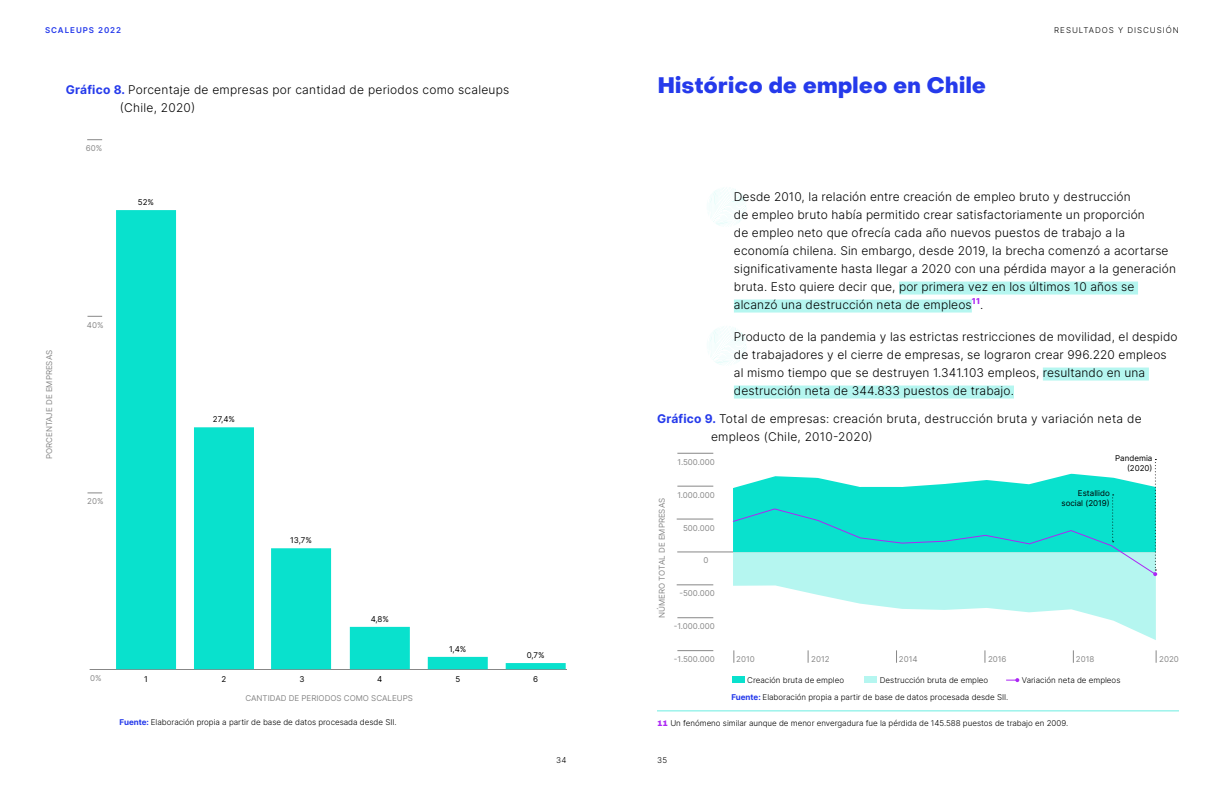
<style>
.page{position:relative;width:1224px;height:792px;background:#fff}
.page>*{position:absolute;margin:0;border:0;box-sizing:border-box;transform-origin:0 0}
.t1{font:800 22px "Object Sans";letter-spacing:.02em;color:#253aeb}
.t2{font:300 12px/18px "Inter";letter-spacing:.01em;color:#000}
.t3{font:300 8px "Inter";color:#000}
.t4{font:8px "Inter";color:#878787}
.t5{font:8px/10px "Inter";color:#000;text-align:right}
.t6{font:300 8px "Inter";letter-spacing:.12em;color:#000}
.t7{font:600 8px "Inter";letter-spacing:.12em;color:#253aeb}
.s1{font-weight:700;color:#253aeb}
.s2{font-family:"Archivo";font-weight:900;color:#ac27f4}
</style>
<div class="page">
<svg style="left:88px;top:493px;width:14px;height:1px"></svg>
<svg style="left:88px;top:316px;width:14px;height:1px"></svg>
<svg style="left:87px;top:139px;width:15px;height:1px"></svg>
<hr style="left:90px;top:669px;width:477px;height:1px;background:#878787">
<div style="left:116px;top:210px;width:60px;height:459px;background:#09e1cd"></div>
<div style="left:194px;top:427px;width:60px;height:242px;background:#09e1cd"></div>
<div style="left:271px;top:548px;width:60px;height:121px;background:#09e1cd"></div>
<div style="left:350px;top:627px;width:60px;height:42px;background:#09e1cd"></div>
<div style="left:428px;top:657px;width:60px;height:12px;background:#09e1cd"></div>
<div style="left:506px;top:663px;width:60px;height:6px;background:#09e1cd"></div>
<svg style="left:709px;top:187px;width:38px;height:40px"></svg>
<svg style="left:709px;top:326px;width:38px;height:39px"></svg>
<div style="left:899px;top:282px;width:239px;height:13px;background:#b5f6f0"></div>
<div style="left:734px;top:300px;width:238px;height:13px;background:#b5f6f0"></div>
<div style="left:1043px;top:368px;width:106px;height:13px;background:#b5f6f0"></div>
<div style="left:734px;top:386px;width:280px;height:13px;background:#b5f6f0"></div>
<hr style="left:657px;top:710px;width:522px;height:1px;background:#6bede1">
<hr style="left:677px;top:453px;width:36px;height:1px;background:#878787">
<hr style="left:677px;top:486px;width:36px;height:1px;background:#878787">
<hr style="left:677px;top:519px;width:36px;height:1px;background:#878787">
<hr style="left:677px;top:585px;width:36px;height:1px;background:#878787">
<hr style="left:677px;top:617px;width:36px;height:1px;background:#878787">
<hr style="left:677px;top:650px;width:36px;height:1px;background:#878787">
<svg style="left:734px;top:650px;width:1px;height:13px"></svg>
<svg style="left:896px;top:650px;width:1px;height:13px"></svg>
<svg style="left:1073px;top:650px;width:1px;height:13px"></svg>
<svg style="left:808px;top:650px;width:1px;height:13px"></svg>
<svg style="left:985px;top:650px;width:1px;height:13px"></svg>
<svg style="left:1156px;top:650px;width:1px;height:13px"></svg>
<hr style="left:677px;top:552px;width:479px;height:1px;background:#878787">
<div style="left:732px;top:677px;width:12px;height:6px;background:#09e1cd"></div>
<div style="left:864px;top:677px;width:13px;height:6px;background:#b5f6f0"></div>
<svg style="left:1006px;top:678px;width:13px;height:4px"></svg>
<svg style="left:732px;top:459px;width:425px;height:181px"></svg>
<p class="t7" style="left:45px;top:24px;width:78px">SCALEUPS 2022</p>
<p class="t6" style="left:1054px;top:24px;width:126px">RESULTADOS Y DISCUSIÓN</p>
<p class="t2" style="left:120px;top:80px;width:391px;text-indent:-54px"><span class="s1">Gráfico 8.</span> Porcentaje de empresas por cantidad de periodos como scaleups (Chile, 2020)</p>
<p class="t4" style="left:86px;top:142px;width:18px">60%</p>
<h1 class="t1" style="left:658px;top:72px;width:330px">Histórico de empleo en Chile</h1>
<p class="t4" style="left:43px;top:459px;width:111px;rotate:-90deg">PORCENTAJE DE EMPRESAS</p>
<p class="t4" style="left:87px;top:319px;width:18px">40%</p>
<p class="t4" style="left:87px;top:496px;width:18px">20%</p>
<p class="t4" style="left:90px;top:673px;width:13px">0%</p>
<p class="t5" style="left:138px;top:197px;width:18px">52%</p>
<p class="t5" style="left:213px;top:414px;width:24px">27,4%</p>
<p class="t5" style="left:290px;top:535px;width:23px">13,7%</p>
<p class="t5" style="left:371px;top:614px;width:20px">4,8%</p>
<p class="t5" style="left:449px;top:643px;width:19px">1,4%</p>
<p class="t5" style="left:527px;top:650px;width:19px">0,7%</p>
<p class="t5" style="left:144px;top:674px;width:5px">1</p>
<p class="t5" style="left:222px;top:674px;width:6px">2</p>
<p class="t5" style="left:299px;top:674px;width:7px">3</p>
<p class="t5" style="left:377px;top:674px;width:7px">4</p>
<p class="t5" style="left:455px;top:674px;width:6px">5</p>
<p class="t5" style="left:533px;top:674px;width:6px">6</p>
<p class="t4" style="left:245px;top:692px;width:169px">CANTIDAD DE PERIODOS COMO SCALEUPS</p>
<p class="t3" style="left:120px;top:716px;width:279px"><span class="s1">Fuente:</span> Elaboración propia a partir de base de datos procesada desde SII.</p>
<p class="t2" style="left:734px;top:187px;width:444px">Desde 2010, la relación entre creación de empleo bruto y destrucción<br>de empleo bruto había permitido crear satisfactoriamente un proporción<br>de empleo neto que ofrecía cada año nuevos puestos de trabajo a la economía chilena. Sin embargo, desde 2019, la brecha comenzó a acortarse significativamente hasta llegar a 2020 con una pérdida mayor a la generación bruta. Esto quiere decir que, por primera vez en los últimos 10 años se alcanzó una destrucción neta de empleos<sup>11</sup>.</p>
<p class="t2" style="left:734px;top:327px;width:445px">Producto de la pandemia y las estrictas restricciones de movilidad, el despido de trabajadores y el cierre de empresas, se lograron crear 996.220 empleos al mismo tiempo que se destruyen 1.341.103 empleos, resultando en una destrucción neta de 344.833 puestos de trabajo.</p>
<p class="t2" style="left:711px;top:410px;width:432px;text-indent:-54px"><span class="s1">Gráfico 9.</span> Total de empresas: creación bruta, destrucción bruta y variación neta de empleos (Chile, 2010-2020)</p>
<p class="t4" style="left:678px;top:456px;width:39px">1.500.000</p>
<p class="t4" style="left:678px;top:489px;width:39px">1.000.000</p>
<p class="t4" style="left:683px;top:522px;width:33px">500.000</p>
<p class="t5" style="left:1115px;top:453px;width:39px">Pandemia (2020)</p>
<p class="t5" style="left:1061px;top:488px;width:50px">Estallido social (2019)</p>
<p class="t4" style="left:656px;top:618px;width:121px;rotate:-90deg">NÚMERO TOTAL DE EMPRESAS</p>
<p class="t4" style="left:703px;top:554px;width:6px">0</p>
<p class="t4" style="left:679px;top:588px;width:37px">-500.000</p>
<p class="t4" style="left:674px;top:620px;width:42px">-1.000.000</p>
<p class="t4" style="left:674px;top:653px;width:42px">-1.500.000</p>
<p class="t4" style="left:736px;top:653px;width:20px">2010</p>
<p class="t4" style="left:811px;top:653px;width:20px">2012</p>
<p class="t4" style="left:899px;top:653px;width:20px">2014</p>
<p class="t4" style="left:988px;top:653px;width:20px">2016</p>
<p class="t4" style="left:1076px;top:653px;width:20px">2018</p>
<p class="t4" style="left:1159px;top:653px;width:21px">2020</p>
<p class="t3" style="left:731px;top:692px;width:279px"><span class="s1">Fuente:</span> Elaboración propia a partir de base de datos procesada desde SII.</p>
<p class="t3" style="left:747px;top:674px;width:98px">Creación bruta de empleo</p>
<p class="t3" style="left:880px;top:674px;width:110px">Destrucción bruta de empleo</p>
<p class="t3" style="left:1022px;top:674px;width:100px">Variación neta de empleos</p>
<p class="t3" style="left:657px;top:717px;width:413px"><span class="s2">11</span> Un fenómeno similar aunque de menor envergadura fue la pérdida de 145.588 puestos de trabajo en 2009.</p>
<p class="t3" style="left:556px;top:755px;width:12px">34</p>
<p class="t3" style="left:657px;top:755px;width:12px">35</p>
</div>
